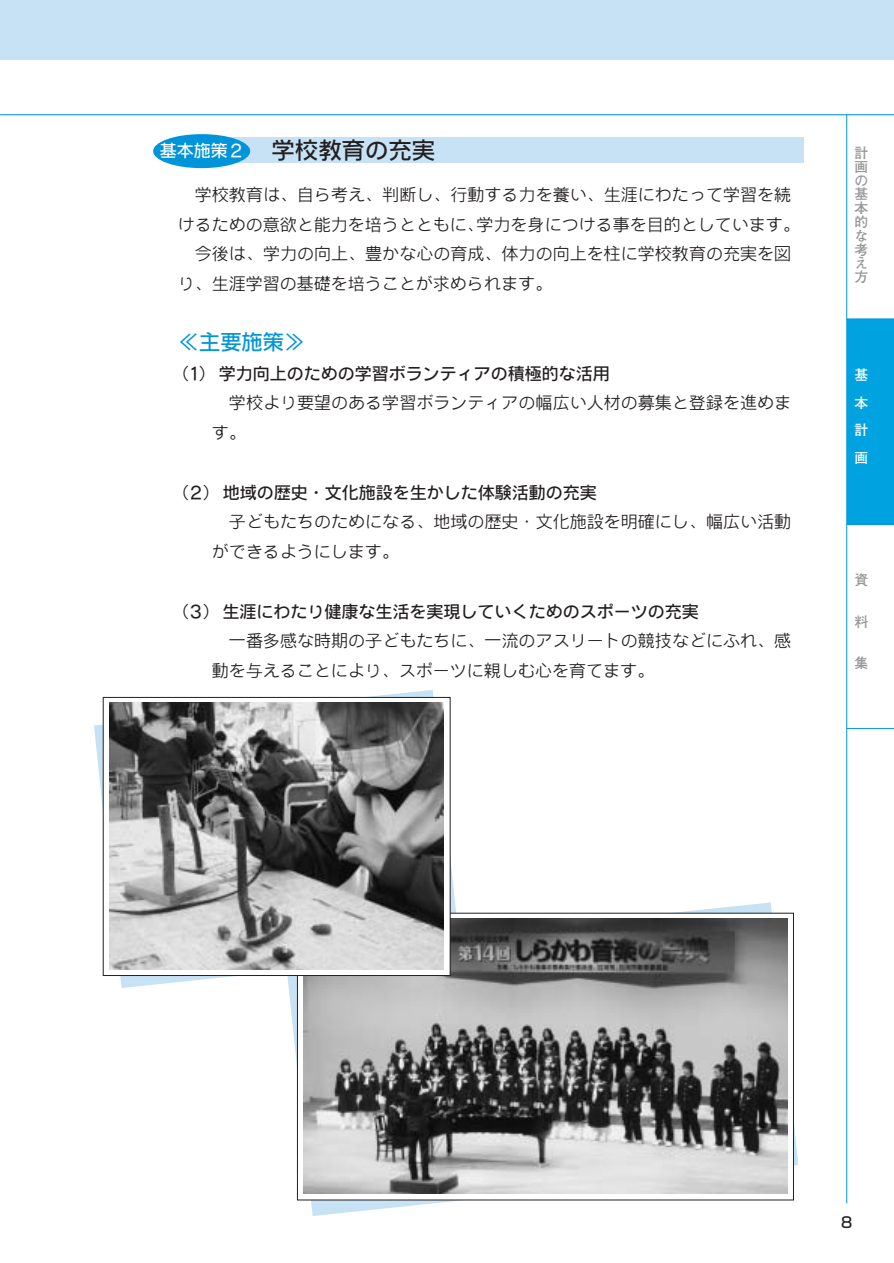
<style>
.page{position:relative;width:894px;height:1263px;background:#fff}
.page>*{position:absolute;margin:0;border:0;box-sizing:border-box;transform-origin:0 0}
.t1{font:23.4px "NIS S4";color:#231f20}
.t2{font:21.3px "NIS S4";color:#0095da}
.t3{font:16.95px "NIS S1";color:#231f20}
.t4{font:16.95px "NIS S4";color:#231f20}
.t5{font:500 14.85px "Shin Go";color:#231f20}
.t6{font:700 13.8px/13.8px "Futo Go B101";color:#939598;text-align:justify}
.t7{font:700 13.8px/27.6px "Futo Go B101";color:#fff;text-align:justify}
.s1{font-size:16.95px;color:#fff}
</style>
<div class="page">
<hr style="left:0;top:114px;width:894px;height:1px;background:#0095da">
<div style="left:847px;top:319px;width:47px;height:205px;background:#00a3df"></div>
<hr style="left:846px;top:115px;width:1px;height:1088px;background:#0095da">
<hr style="left:847px;top:319px;width:47px;height:1px;background:#0095da">
<div style="left:0;top:0;width:894px;height:60px;background:#c7e1f5"></div>
<hr style="left:847px;top:524px;width:47px;height:1px;background:#0095da">
<hr style="left:847px;top:728px;width:47px;height:1px;background:#0095da">
<div style="left:176px;top:137px;width:628px;height:26px;background:#c7e1f5"></div>
<div style="left:153px;top:134px;width:97px;height:34px;background:#0095da;border-radius:50%"></div>
<svg style="left:288px;top:902px;width:510px;height:314px"></svg>
<svg style="left:94px;top:690px;width:366px;height:298px"></svg>
<div style="left:297px;top:913px;width:496px;height:287px;background:#fff"></div>
<img style="left:304px;top:918px;width:483px;height:276px">
<svg style="left:105px;top:699px;width:343px;height:275px"></svg>
<div style="left:103px;top:697px;width:347px;height:279px;border:1px solid #231f20"></div>
<img style="left:110px;top:703px;width:334px;height:266px">
<p class="t1" style="left:160px;top:141px;width:277px"><span class="s1">基本施策２</span> 学校教育の充実</p>
<p class="t3" style="left:195px;top:188px;width:598px">学校教育は、自ら考え、判断し、行動する力を養い、生涯にわたって学習を続</p>
<p class="t3" style="left:178px;top:218px;width:623px">けるための意欲と能力を培うとともに、学力を身につける事を目的としています。</p>
<p class="t3" style="left:195px;top:248px;width:598px">今後は、学力の向上、豊かな心の育成、体力の向上を柱に学校教育の充実を図</p>
<p class="t3" style="left:178px;top:278px;width:376px">り、生涯学習の基礎を培うことが求められます。</p>
<p class="t2" style="left:178px;top:334px;width:129px">≪主要施策≫</p>
<p class="t4" style="left:178px;top:367px;width:434px">(1) 学力向上のための学習ボランティアの積極的な活用</p>
<p class="t3" style="left:229px;top:397px;width:564px">学校より要望のある学習ボランティアの幅広い人材の募集と登録を進めま</p>
<p class="t3" style="left:212px;top:426px;width:36px">す。</p>
<p class="t4" style="left:178px;top:486px;width:421px">(2) 地域の歴史・文化施設を生かした体験活動の充実</p>
<p class="t3" style="left:229px;top:516px;width:564px">子どもたちのためになる、地域の歴史・文化施設を明確にし、幅広い活動</p>
<p class="t3" style="left:212px;top:545px;width:189px">ができるようにします。</p>
<p class="t4" style="left:178px;top:605px;width:522px">(3) 生涯にわたり健康な生活を実現していくためのスポーツの充実</p>
<p class="t3" style="left:229px;top:635px;width:564px">一番多感な時期の子どもたちに、一流のアスリートの競技などにふれ、感</p>
<p class="t3" style="left:212px;top:664px;width:444px">動を与えることにより、スポーツに親しむ心を育てます。</p>
<p class="t6" style="left:855px;top:147px;width:15px">計画の基本的な考え方</p>
<p class="t7" style="left:854px;top:363px;width:15px">基本計画</p>
<p class="t6" style="left:855px;top:575px;width:15px">資</p>
<p class="t6" style="left:855px;top:616px;width:15px">料</p>
<p class="t6" style="left:855px;top:658px;width:15px">集</p>
<p class="t5" style="left:841px;top:1217px;width:13px">8</p>
</div>
